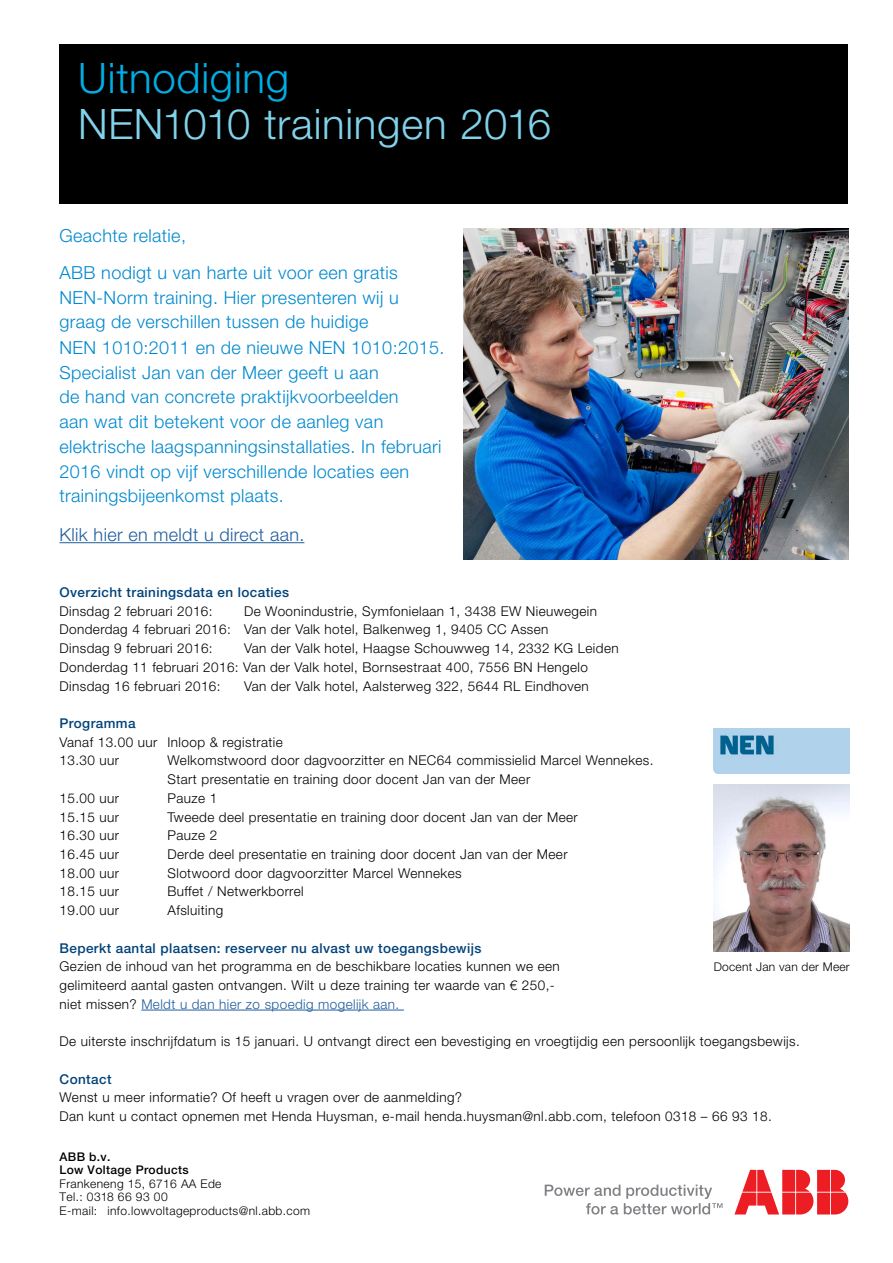
<style>
.page{position:relative;width:893px;height:1263px;background:#fff}
.page>*{position:absolute;margin:0;border:0;box-sizing:border-box;transform-origin:0 0}
.t1{font:300 42px "Helvetica Neue LT Std";letter-spacing:.01em;color:#81d3eb}
.t2{font:300 42px "Helvetica Neue LT Std";letter-spacing:.02em;color:#00aee6}
.t3{font:300 18px/24.8px "Helvetica Neue LT Std";letter-spacing:.02em;color:#0089cf}
.t4{font:300 18px "Helvetica Neue LT Std";letter-spacing:.02em;color:#215e9e}
.t5{font:300 13.5px/18.8px "Helvetica Neue LT Std";letter-spacing:.03em;color:#000}
.t6{font:500 13.5px "Helvetica Neue LT Std";letter-spacing:.03em;color:#00427a}
.t7{font:300 12px/13.5px "Helvetica Neue LT Std";letter-spacing:.03em;color:#000}
.t8{font:500 12px/13.5px "Helvetica Neue LT Std";letter-spacing:.03em;color:#000}
.s1{color:#215e9e}
</style>
<div class="page">
<img style="left:463px;top:229px;width:385px;height:331px">
<div style="left:60px;top:45px;width:788px;height:159px;background:#000"></div>
<svg style="left:545px;top:1184px;width:177px;height:30px"></svg>
<svg style="left:734px;top:1170px;width:114px;height:44px"></svg>
<hr style="left:141px;top:1010px;width:263px;height:1px;background:#215e9e">
<hr style="left:60px;top:542px;width:244px;height:1px;background:#215e9e">
<img style="left:714px;top:784px;width:135px;height:167px">
<img style="left:714px;top:728px;width:135px;height:45px">
<h1 class="t2" style="left:78px;top:53px;width:212px">Uitnodiging</h1>
<h1 class="t1" style="left:78px;top:98px;width:474px">NEN1010 trainingen 2016</h1>
<h2 class="t3" style="left:60px;top:216px;width:340px;line-height:37.3px">Geachte relatie,<br>ABB nodigt u van harte uit voor een gratis</h2>
<p class="t3" style="left:60px;top:285px;width:386px">NEN-Norm training. Hier presenteren wij u graag de verschillen tussen de huidige<br>NEN 1010:2011 en de nieuwe NEN 1010:2015.<br>Specialist Jan van der Meer geeft u aan<br>de hand van concrete praktijkvoorbeelden<br>aan wat dit betekent voor de aanleg van elektrische laagspanningsinstallaties. In februari 2016 vindt op vijf verschillende locaties een trainingsbijeenkomst plaats.</p>
<h2 class="t4" style="left:60px;top:523px;width:246px">Klik hier en meldt u direct aan.</h2>
<p class="t6" style="left:60px;top:584px;width:231px">Overzicht trainingsdata en locaties</p>
<p class="t5" style="left:60px;top:601px;width:155px">Dinsdag 2 februari 2016:</p>
<p class="t5" style="left:60px;top:601px;width:539px;text-indent:184px">De Woonindustrie, Symfonielaan 1, 3438 EW Nieuwegein<br>Donderdag 4 februari 2016: Van der Valk hotel, Balkenweg 1, 9405 CC Assen<br>Dinsdag 9 februari 2016:</p>
<p class="t5" style="left:60px;top:639px;width:561px;text-indent:184px">Van der Valk hotel, Haagse Schouwweg 14, 2332 KG Leiden<br>Donderdag 11 februari 2016: Van der Valk hotel, Bornsestraat 400, 7556 BN Hengelo<br>Dinsdag 16 februari 2016:</p>
<p class="t5" style="left:244px;top:676px;width:346px">Van der Valk hotel, Aalsterweg 322, 5644 RL Eindhoven</p>
<p class="t6" style="left:60px;top:715px;width:78px">Programma</p>
<p class="t5" style="left:60px;top:732px;width:225px">Vanaf 13.00 uur Inloop &amp; registratie<br>13.30 uur</p>
<p class="t5" style="left:168px;top:751px;width:487px">Welkomstwoord door dagvoorzitter en NEC64 commissielid Marcel Wennekes.<br>Start presentatie en training door docent Jan van der Meer</p>
<p class="t5" style="left:60px;top:788px;width:61px">15.00 uur</p>
<p class="t5" style="left:168px;top:788px;width:51px">Pauze 1</p>
<p class="t5" style="left:60px;top:807px;width:61px">15.15 uur</p>
<p class="t5" style="left:168px;top:807px;width:412px">Tweede deel presentatie en training door docent Jan van der Meer</p>
<p class="t5" style="left:60px;top:826px;width:61px">16.30 uur</p>
<p class="t5" style="left:168px;top:826px;width:51px">Pauze 2</p>
<p class="t5" style="left:60px;top:844px;width:61px">16.45 uur</p>
<p class="t5" style="left:168px;top:844px;width:402px">Derde deel presentatie en training door docent Jan van der Meer</p>
<p class="t5" style="left:60px;top:863px;width:61px">18.00 uur</p>
<p class="t5" style="left:168px;top:863px;width:296px">Slotwoord door dagvoorzitter Marcel Wennekes</p>
<p class="t5" style="left:60px;top:882px;width:61px">18.15 uur</p>
<p class="t5" style="left:168px;top:882px;width:138px">Buffet / Netwerkborrel</p>
<p class="t5" style="left:60px;top:901px;width:61px">19.00 uur</p>
<p class="t5" style="left:168px;top:901px;width:57px">Afsluiting</p>
<p class="t6" style="left:60px;top:940px;width:423px">Beperkt aantal plaatsen: reserveer nu alvast uw toegangsbewijs</p>
<p class="t5" style="left:60px;top:957px;width:502px">Gezien de inhoud van het programma en de beschikbare locaties kunnen we een gelimiteerd aantal gasten ontvangen. Wilt u deze training ter waarde van € 250,- niet missen? <span class="s1">Meldt u dan hier zo spoedig mogelijk aan.</span></p>
<p class="t5" style="left:60px;top:1032px;width:742px">De uiterste inschrijfdatum is 15 januari. U ontvangt direct een bevestiging en vroegtijdig een persoonlijk toegangsbewijs.</p>
<p class="t6" style="left:60px;top:1071px;width:53px">Contact</p>
<p class="t5" style="left:60px;top:1088px;width:714px">Wenst u meer informatie? Of heeft u vragen over de aanmelding?<br>Dan kunt u contact opnemen met Henda Huysman, e-mail henda.huysman@nl.abb.com, telefoon 0318 – 66 93 18.</p>
<p class="t7" style="left:714px;top:960px;width:137px">Docent Jan van der Meer</p>
<p class="t8" style="left:60px;top:1149px;width:131px">ABB b.v.<br>Low Voltage Products</p>
<p class="t7" style="left:60px;top:1176px;width:252px">Frankeneng 15, 6716 AA Ede<br>Tel.: 0318 66 93 00<br>E-mail: info.lowvoltageproducts@nl.abb.com</p>
</div>
